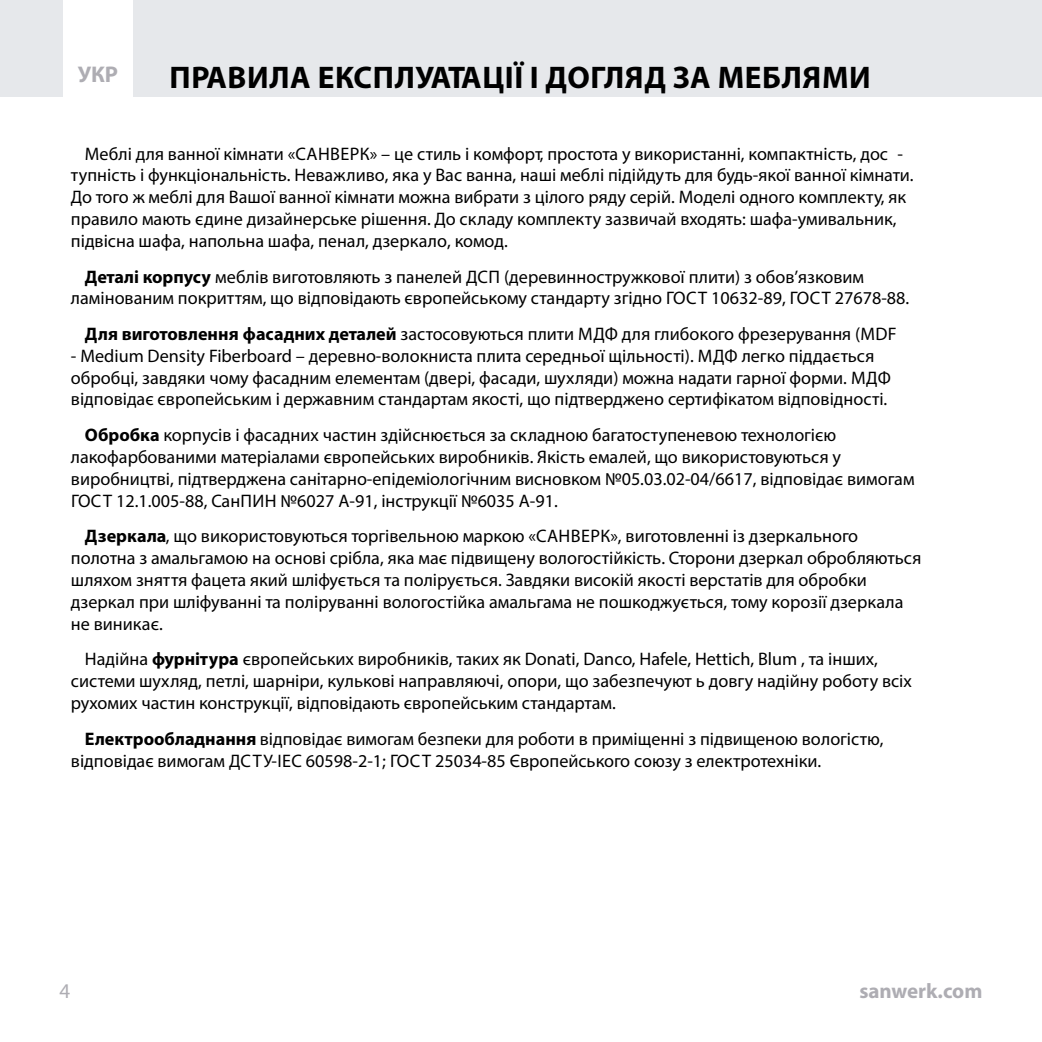
<style>
.page{position:relative;width:1042px;height:1042px;background:#fff}
.page>*{position:absolute;margin:0;border:0;box-sizing:border-box;transform-origin:0 0}
.t1{font:700 31.32px "Myriad Pro";letter-spacing:.02em;color:#000}
.t2{font:700 22.75px "Myriad Pro";color:#aeadb3}
.t3{font:700 21px "Myriad Pro";color:#aeadb3}
.t4{font:21px "Myriad Pro";color:#aeadb3}
.t5{font:18.2px/21.7px "Myriad Pro";color:#000}
.s1{font-weight:700}
</style>
<div class="page">
<div style="left:0;top:0;width:1042px;height:97px;background:#e6e8eb"></div>
<div style="left:0;top:0;width:982px;height:982px;background:#fff"></div>
<p class="t2" style="left:78px;top:60px;width:42px">УКР</p>
<h1 class="t1" style="left:169px;top:57px;width:703px">ПРАВИЛА ЕКСПЛУАТАЦІЇ І ДОГЛЯД ЗА МЕБЛЯМИ</h1>
<p class="t5" style="left:71px;top:142px;width:844px;text-indent:14px">Меблі для ванної кімнати «САНВЕРК» – це стиль і комфорт, простота у використанні, компактність, дос - тупність і функціональність. Неважливо, яка у Вас ванна, наші меблі підійдуть для будь-якої ванної кімнати.<br>До того ж меблі для Вашої ванної кімнати можна вибрати з цілого ряду серій. Моделі одного комплекту, як правило мають єдине дизайнерське рішення. До складу комплекту зазвичай входять: шафа-умивальник, підвісна шафа, напольна шафа, пенал, дзеркало, комод.</p>
<p class="t5" style="left:71px;top:265px;width:840px;text-indent:14px"><span class="s1">Деталі корпусу</span> меблів виготовляють з панелей ДСП (деревинностружкової плити) з обов’язковим ламінованим покриттям, що відповідають європейському стандарту згідно ГОСТ 10632-89, ГОСТ 27678-88.</p>
<p class="t5" style="left:85px;top:323px;width:813px"><span class="s1">Для виготовлення фасадних деталей</span> застосовуються плити МДФ для глибокого фрезерування (MDF</p>
<p class="t5" style="left:71px;top:345px;width:821px">- Medium Density Fiberboard – деревно-волокниста плита середньої щільності). МДФ легко піддається обробці, завдяки чому фасадним елементам (двері, фасади, шухляди) можна надати гарної форми. МДФ відповідає європейським і державним стандартам якості, що підтверджено сертифікатом відповідності.</p>
<p class="t5" style="left:71px;top:424px;width:845px;text-indent:14px"><span class="s1">Обробка</span> корпусів і фасадних частин здійснюється за складною багатоступеневою технологією лакофарбованими матеріалами європейських виробників. Якість емалей, що використовуються у виробництві, підтверджена санітарно-епідеміологічним висновком №05.03.02-04/6617, відповідає вимогам ГОСТ 12.1.005-88, СанПИН №6027 А-91, інструкції №6035 А-91.</p>
<p class="t5" style="left:71px;top:525px;width:852px;text-indent:14px"><span class="s1">Дзеркала</span>, що використовуються торгівельною маркою «САНВЕРК», виготовленні із дзеркального полотна з амальгамою на основі срібла, яка має підвищену вологостійкість. Сторони дзеркал обробляються шляхом зняття фацета який шліфується та полірується. Завдяки високій якості верстатів для обробки дзеркал при шліфуванні та поліруванні вологостійка амальгама не пошкоджується, тому корозії дзеркала не виникає.</p>
<p class="t5" style="left:71px;top:648px;width:842px;text-indent:14px">Надійна <span class="s1">фурнітура</span> європейських виробників, таких як Donati, Danco, Hafele, Hettich, Blum , та інших, системи шухляд, петлі, шарніри, кулькові направляючі, опори, що забезпечуют ь довгу надійну роботу всіх рухомих частин конструкції, відповідають європейським стандартам.</p>
<p class="t5" style="left:71px;top:727px;width:814px;text-indent:14px"><span class="s1">Електрообладнання</span> відповідає вимогам безпеки для роботи в приміщенні з підвищеною вологістю, відповідає вимогам ДСТУ-ІЕС 60598-2-1; ГОСТ 25034-85 Європейського союзу з електротехніки.</p>
<p class="t4" style="left:60px;top:978px;width:12px">4</p>
<p class="t3" style="left:859px;top:977px;width:125px">sanwerk.com</p>
</div>
